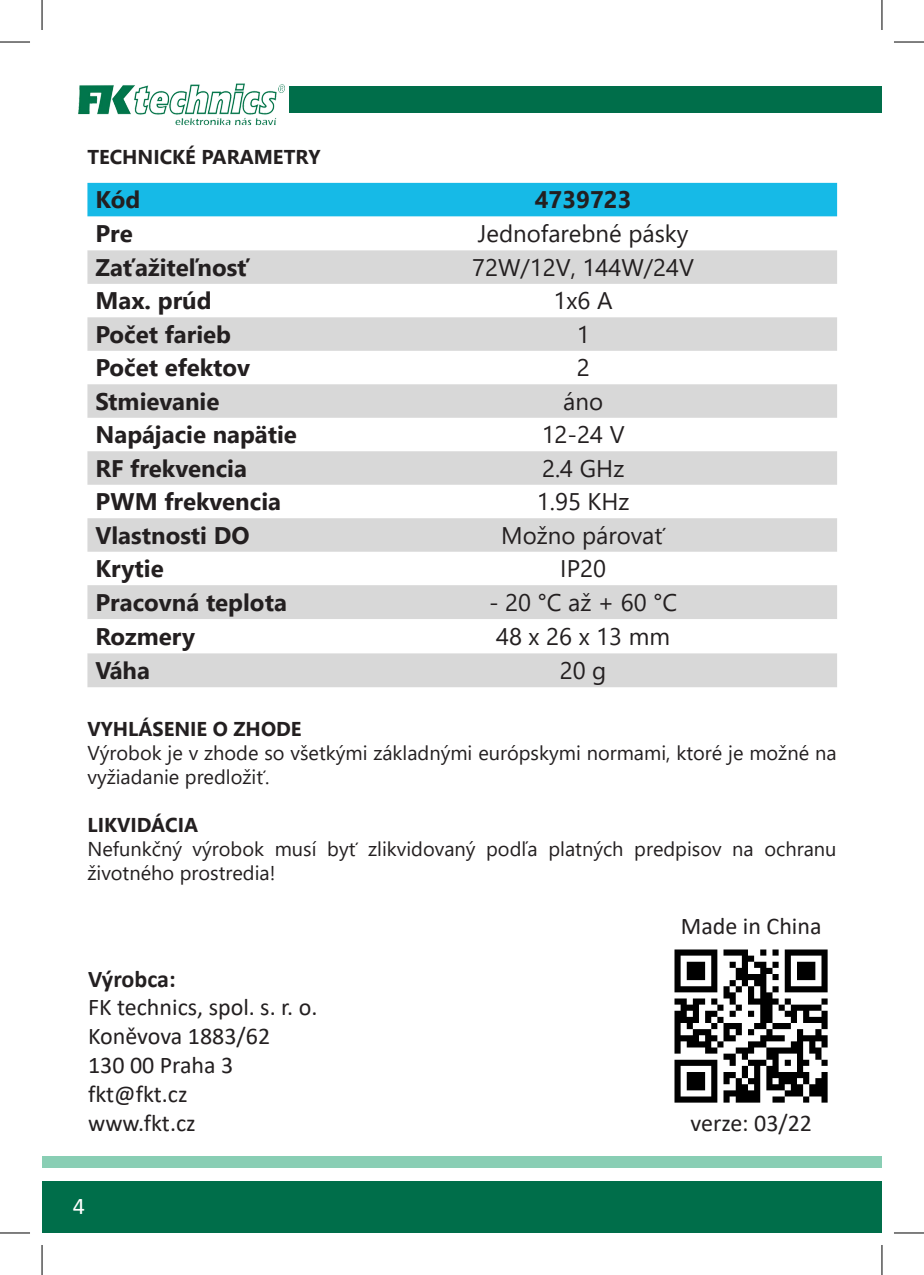
<style>
.page{position:relative;width:924px;height:1275px;background:#fff}
.page>*{position:absolute;margin:0;border:0;box-sizing:border-box;transform-origin:0 0}
.t1{font:700 24px "Segoe UI";color:#231f20}
.t2{font:24px "Segoe UI";color:#231f20}
.Text{font:24px "Calibri";color:#231f20}
.Podnadpis{font:700 24px "Calibri";letter-spacing:-.005em;color:#231f20}
.t3{font:24px "Calibri";color:#fff}
.Text-2{font:20px/24px "Segoe UI";color:#231f20}
.Podnadpis-2{font:700 20px "Segoe UI";color:#231f20}
.Text-3{font:700 20px "Segoe UI";color:#231f20}
</style>
<div class="page">
<img style="left:674px;top:949px;width:154px;height:154px">
<img style="left:78px;top:83px;width:207px;height:42px">
<div style="left:42px;top:1182px;width:839px;height:51px;background:#006e4a"></div>
<div style="left:42px;top:1156px;width:839px;height:11px;background:#89ceb4"></div>
<div style="left:289px;top:86px;width:592px;height:26px;background:#006e4a"></div>
<div style="left:87px;top:183px;width:749px;height:33px;background:#16bae7"></div>
<svg style="left:87px;top:250px;width:749px;height:437px;fill:#d8d8d8"></svg>
<svg style="left:87px;top:619px;width:749px;height:34px"></svg>
<hr style="left:0;top:42px;width:30px;height:1px;background:#000">
<hr style="left:893px;top:42px;width:30px;height:1px;background:#000">
<hr style="left:0;top:1232px;width:30px;height:1px;background:#000">
<hr style="left:893px;top:1232px;width:30px;height:1px;background:#000">
<hr style="left:42px;top:0;width:1px;height:30px;background:#000">
<hr style="left:42px;top:1245px;width:1px;height:30px;background:#000">
<hr style="left:881px;top:0;width:1px;height:30px;background:#000">
<hr style="left:881px;top:1245px;width:1px;height:30px;background:#000">
<p class="Podnadpis-2" style="left:87px;top:138px;width:234px">TECHNICKÉ PARAMETRY</p>
<p class="t1" style="left:95px;top:177px;width:46px">Kód</p>
<p class="t1" style="left:534px;top:177px;width:98px">4739723</p>
<p class="t1" style="left:95px;top:211px;width:39px">Pre</p>
<p class="t2" style="left:477px;top:211px;width:212px">Jednofarebné pásky</p>
<p class="t1" style="left:95px;top:245px;width:156px">Zaťažiteľnosť</p>
<p class="t2" style="left:472px;top:245px;width:223px">72W/12V, 144W/24V</p>
<p class="t1" style="left:95px;top:278px;width:118px">Max. prúd</p>
<p class="t2" style="left:553px;top:278px;width:60px">1x6 A</p>
<p class="t1" style="left:95px;top:312px;width:137px">Počet farieb</p>
<p class="t2" style="left:576px;top:312px;width:14px">1</p>
<p class="t1" style="left:95px;top:345px;width:156px">Počet efektov</p>
<p class="t2" style="left:576px;top:345px;width:14px">2</p>
<p class="t1" style="left:95px;top:378px;width:125px">Stmievanie</p>
<p class="t2" style="left:563px;top:378px;width:41px">áno</p>
<p class="t1" style="left:95px;top:412px;width:203px">Napájacie napätie</p>
<p class="t2" style="left:541px;top:412px;width:84px">12-24 V</p>
<p class="t1" style="left:95px;top:445px;width:153px">RF frekvencia</p>
<p class="t2" style="left:542px;top:445px;width:84px">2.4 GHz</p>
<p class="t1" style="left:95px;top:479px;width:187px">PWM frekvencia</p>
<p class="t2" style="left:536px;top:479px;width:94px">1.95 KHz</p>
<p class="t1" style="left:95px;top:512px;width:156px">Vlastnosti DO</p>
<p class="t2" style="left:501px;top:512px;width:165px">Možno párovať</p>
<p class="t1" style="left:95px;top:546px;width:70px">Krytie</p>
<p class="t2" style="left:560px;top:546px;width:47px">IP20</p>
<p class="t1" style="left:95px;top:579px;width:193px">Pracovná teplota</p>
<p class="t2" style="left:489px;top:579px;width:190px">- 20 °C až + 60 °C</p>
<p class="t1" style="left:95px;top:613px;width:101px">Rozmery</p>
<p class="t2" style="left:496px;top:613px;width:175px">48 x 26 x 13 mm</p>
<p class="t1" style="left:95px;top:647px;width:56px">Váha</p>
<p class="t2" style="left:559px;top:647px;width:48px">20 g</p>
<p class="Podnadpis-2" style="left:87px;top:710px;width:215px">VYHLÁSENIE O ZHODE</p>
<p class="Text-2" style="left:87px;top:739px;width:750px">Výrobok je v zhode so všetkými základnými európskymi normami, ktoré je možné na vyžiadanie predložiť.</p>
<p class="Text-3" style="left:87px;top:806px;width:112px">LIKVIDÁCIA</p>
<p class="Text-2" style="left:87px;top:835px;width:750px">Nefunkčný výrobok musí byť zlikvidovaný podľa platných predpisov na ochranu životného prostredia!</p>
<p class="Text" style="left:680px;top:909px;width:142px">Made in China</p>
<p class="Podnadpis" style="left:88px;top:961px;width:89px">Výrobca:</p>
<p class="Text" style="left:88px;top:990px;width:231px">FK technics, spol. s. r. o.</p>
<p class="Text" style="left:88px;top:1019px;width:183px">Koněvova 1883/62</p>
<p class="Text" style="left:88px;top:1048px;width:147px">130 00 Praha 3</p>
<p class="Text" style="left:88px;top:1077px;width:101px">fkt@fkt.cz</p>
<p class="Text" style="left:88px;top:1106px;width:109px">www.fkt.cz</p>
<p class="Text" style="left:690px;top:1106px;width:123px">verze: 03/22</p>
<p class="t3" style="left:73px;top:1189px;width:14px">4</p>
</div>
